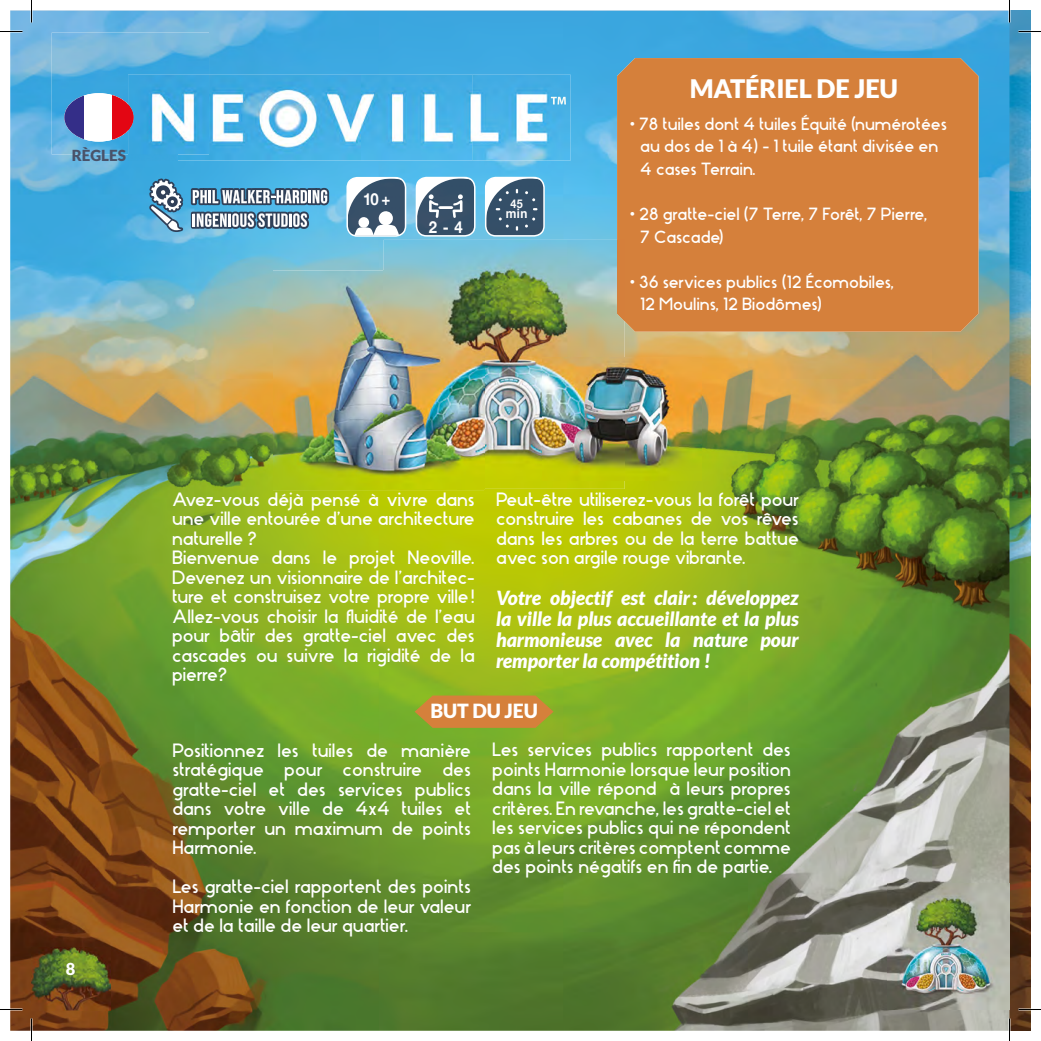
<style>
.page{position:relative;width:1041px;height:1041px;background:#fff}
.page>*{position:absolute;margin:0;border:0;box-sizing:border-box;transform-origin:0 0}
.t1{font:900 25.5px "Lato";letter-spacing:-.005em;color:#fff}
.t2{font:italic 900 19.5px/21px "Lato";letter-spacing:-.005em;color:#fff;text-align:justify}
.t3{font:900 19.5px "Lato";letter-spacing:-.005em;color:#fff}
.t4{font:18px/19.5px "Stark";letter-spacing:-.005em;color:#fff;text-align:justify}
.t5{font:16.5px/22.5px "Stark";color:#fff}
.t6{font:700 16.5px "Helvetica Neue";color:#fff;scale:.9 1}
.t7{font:900 16.5px "Lato";color:#fff}
.t8{font:900 15.3px "Lato";color:#49536a}
.t9{font:700 13.05px "Helvetica Neue";color:#fff;scale:.9 1}
.t10{font:700 12px "Helvetica Neue";color:#fff;scale:.9 1}
</style>
<div class="page">
<img style="left:10px;top:11px;width:1021px;height:1020px">
<img style="left:32px;top:948px;width:78px;height:63px">
<img style="left:887px;top:883px;width:122px;height:126px">
<img style="left:52px;top:33px;width:157px;height:121px">
<div style="left:617px;top:58px;width:361px;height:274px;background:#d5803b"></div>
<svg style="left:84px;top:93px;width:28px;height:49px"></svg>
<svg style="left:64px;top:93px;width:20px;height:49px"></svg>
<svg style="left:112px;top:93px;width:16px;height:49px"></svg>
<svg style="left:149px;top:178px;width:34px;height:54px"></svg>
<svg style="left:191px;top:188px;width:138px;height:17px"></svg>
<svg style="left:191px;top:211px;width:118px;height:18px"></svg>
<img style="left:177px;top:75px;width:394px;height:85px">
<img style="left:128px;top:154px;width:49px;height:6px">
<img style="left:128px;top:75px;width:81px;height:79px">
<img style="left:128px;top:104px;width:6px;height:26px">
<img style="left:551px;top:97px;width:15px;height:7px">
<img style="left:384px;top:240px;width:241px;height:249px">
<img style="left:617px;top:240px;width:8px;height:81px">
<img style="left:543px;top:357px;width:159px;height:124px">
<img style="left:273px;top:271px;width:211px;height:219px">
<img style="left:384px;top:271px;width:100px;height:218px">
<svg style="left:415px;top:696px;width:139px;height:32px"></svg>
<svg style="left:485px;top:177px;width:60px;height:60px"></svg>
<svg style="left:346px;top:177px;width:60px;height:60px"></svg>
<svg style="left:416px;top:177px;width:60px;height:60px"></svg>
<svg style="left:0;top:31px;width:22px;height:1px"></svg>
<svg style="left:1018px;top:31px;width:23px;height:1px"></svg>
<svg style="left:0;top:1009px;width:22px;height:1px"></svg>
<svg style="left:1018px;top:1009px;width:23px;height:1px"></svg>
<svg style="left:31px;top:0;width:1px;height:23px"></svg>
<svg style="left:31px;top:1018px;width:1px;height:23px"></svg>
<svg style="left:1009px;top:0;width:22px;height:23px"></svg>
<svg style="left:1009px;top:1018px;width:1px;height:23px"></svg>
<p class="t8" style="left:72px;top:146px;width:56px">RÈGLES</p>
<p class="t6" style="left:363px;top:187px;width:32px">10 +</p>
<p class="t6" style="left:429px;top:214px;width:39px">2 - 4</p>
<p class="t10" style="left:510px;top:194px;width:15px">45</p>
<p class="t9" style="left:506px;top:203px;width:26px">min</p>
<h1 class="t1" style="left:690px;top:74px;width:210px">MATÉRIEL DE JEU</h1>
<p class="t5" style="left:640px;top:112px;width:308px;text-indent:-11px">• 78 tuiles dont 4 tuiles Équité (numérotées au dos de 1 à 4) - 1 tuile étant divisée en<br>4 cases Terrain.</p>
<p class="t5" style="left:640px;top:202px;width:289px;text-indent:-11px">• 28 gratte-ciel (7 Terre, 7 Forêt, 7 Pierre,<br>7 Cascade)</p>
<p class="t5" style="left:640px;top:269px;width:255px;text-indent:-11px">• 36 services publics (12 Écomobiles,<br>12 Moulins, 12 Biodômes)</p>
<p class="t7" style="left:66px;top:959px;width:11px">8</p>
<p class="t4" style="left:172px;top:488px;width:304px;text-align:left">Avez-vous déjà pensé à vivre dans une ville entourée d’une architecture naturelle ?<br>Bienvenue dans le projet Neoville.<br>Devenez un visionnaire de l’architec&shy;ture et construisez votre propre ville !<br>Allez-vous choisir la fluidité de l’eau pour bâtir des gratte-ciel avec des cascades ou suivre la rigidité de la pierre?</p>
<p class="t4" style="left:496px;top:488px;width:304px">Peut-être utiliserez-vous la forêt pour construire les cabanes de vos rêves dans les arbres ou de la terre battue avec son argile rouge vibrante.</p>
<p class="t2" style="left:496px;top:587px;width:304px">Votre objectif est clair : développez la ville la plus accueillante et la plus harmonieuse avec la nature pour remporter la compétition !</p>
<p class="t3" style="left:431px;top:699px;width:109px">BUT DU JEU</p>
<p class="t4" style="left:172px;top:739px;width:300px">Positionnez les tuiles de manière stratégique pour construire des gratte-ciel et des services publics dans votre ville de 4x4 tuiles et remporter un maximum de points Harmonie.</p>
<p class="t4" style="left:172px;top:875px;width:300px">Les gratte-ciel rapportent des points Harmonie en fonction de leur valeur et de la taille de leur quartier.</p>
<p class="t4" style="left:492px;top:739px;width:300px">Les services publics rapportent des points Harmonie lorsque leur position dans la ville répond à leurs propres critères. En revanche, les gratte-ciel et les services publics qui ne répondent pas à leurs critères comptent comme des points négatifs en fin de partie.</p>
</div>
